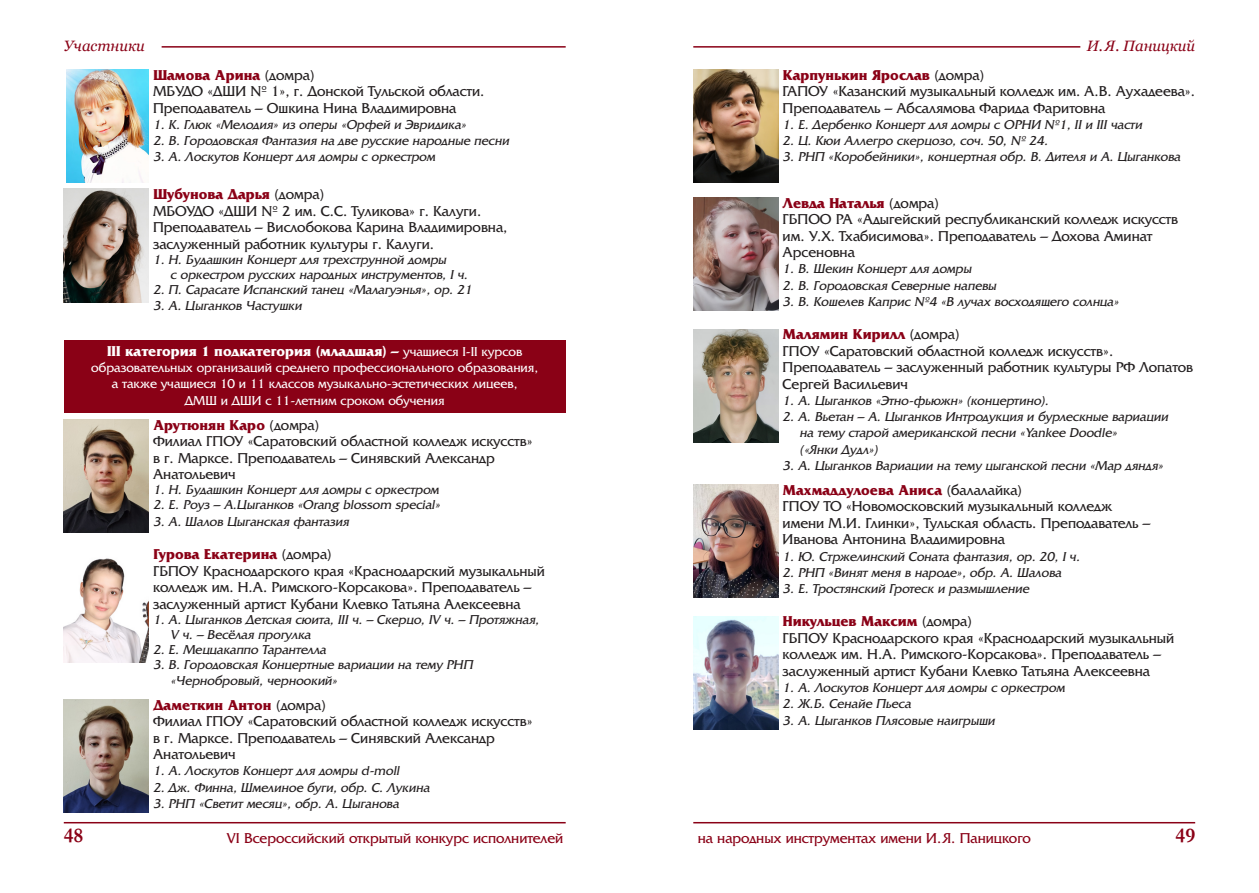
<style>
.page{position:relative;width:1259px;height:893px;background:#fff}
.page>*{position:absolute;margin:0;border:0;box-sizing:border-box;transform-origin:0 0}
.t1{font:700 21px "Garamond";color:#8a0116}
.Участники_данные{font:15px/16.5px "AG Friquer C";color:#231f20}
.Участники_фамилия{font:700 15px "AG Friquer C";color:#8a0116}
.t2{font:15px "AG Friquer C";color:#8a0116}
.категория{font:700 15px "AG Friquer C";color:#fff}
.t3{font:italic 15px "Georgia";color:#8a0116}
.Участники_-_программа{font:italic 13.5px/16.2px "AG Friquer C";color:#231f20}
.категория-2{font:13.5px/16.4px "AG Friquer C";color:#fff;text-align:center}
.s1{font-weight:400;color:#231f20}
.s2{font-weight:400;font-size:13.5px}
</style>
<div class="page">
<hr style="left:693px;top:822px;width:502px;height:1px;background:#8a0116">
<hr style="left:64px;top:822px;width:502px;height:1px;background:#8a0116">
<hr style="left:162px;top:46px;width:404px;height:2px;background:#8a0116">
<hr style="left:693px;top:46px;width:387px;height:2px;background:#8a0116">
<img style="left:67px;top:70px;width:82px;height:113px">
<img style="left:64px;top:189px;width:85px;height:113px">
<div style="left:64px;top:340px;width:502px;height:73px;background:#8a0116"></div>
<img style="left:64px;top:420px;width:85px;height:113px">
<img style="left:64px;top:558px;width:85px;height:104px">
<img style="left:64px;top:699px;width:85px;height:114px">
<img style="left:693px;top:70px;width:85px;height:113px">
<img style="left:693px;top:197px;width:85px;height:114px">
<img style="left:693px;top:329px;width:85px;height:113px">
<img style="left:693px;top:485px;width:85px;height:113px">
<img style="left:693px;top:616px;width:85px;height:114px">
<p class="t3" style="left:64px;top:36px;width:83px">Участники</p>
<p class="t3" style="left:1086px;top:36px;width:110px">И. Я. Паницкий</p>
<p class="Участники_фамилия" style="left:153px;top:67px;width:163px">Шамова Арина <span class="s1">(домра)</span></p>
<p class="Участники_данные" style="left:153px;top:84px;width:333px">МБУДО «ДШИ № 1», г. Донской Тульской области.<br>Преподаватель – Ошкина Нина Владимировна</p>
<p class="Участники_-_программа" style="left:153px;top:117px;width:317px">1. К. Глюк «Мелодия» из оперы «Орфей и Эвридика»</p>
<p class="Участники_-_программа" style="left:153px;top:133px;width:360px">2. В. Городовская Фантазия на две русские народные песни</p>
<p class="Участники_-_программа" style="left:153px;top:149px;width:286px">3. А. Лоскутов Концерт для домры с оркестром</p>
<p class="Участники_фамилия" style="left:153px;top:186px;width:172px">Шубунова Дарья <span class="s1">(домра)</span></p>
<p class="Участники_данные" style="left:153px;top:203px;width:356px">МБОУДО «ДШИ № 2 им. С.С. Туликова» г. Калуги.<br>Преподаватель – Вислобокова Карина Владимировна, заслуженный работник культуры г. Калуги.</p>
<p class="Участники_-_программа" style="left:170px;top:252px;width:302px;line-height:15px;text-indent:-17px">1. Н. Будашкин Концерт для трехструнной домры<br>с оркестром русских народных инструментов, I ч.</p>
<p class="Участники_-_программа" style="left:153px;top:281px;width:323px">2. П. Сарасате Испанский танец «Малагуэнья», ор. 21</p>
<p class="Участники_-_программа" style="left:153px;top:298px;width:153px">3. А. Цыганков Частушки</p>
<p class="категория" style="left:107px;top:343px;width:417px">III категория 1 подкатегория (младшая) – <span class="s2">учащиеся I-II курсов</span></p>
<p class="категория-2" style="left:91px;top:360px;width:448px">образовательных организаций среднего профессионального образования, а также учащиеся 10 и 11 классов музыкально-эстетических лицеев,<br>ДМШ и ДШИ с 11-летним сроком обучения</p>
<p class="Участники_фамилия" style="left:153px;top:417px;width:167px">Арутюнян Каро <span class="s1">(домра)</span></p>
<p class="Участники_данные" style="left:153px;top:433px;width:381px">Филиал ГПОУ «Саратовский областной колледж искусств» в г. Марксе. Преподаватель – Синявский Александр<br>Анатольевич</p>
<p class="Участники_-_программа" style="left:153px;top:482px;width:290px">1. Н. Будашкин Концерт для домры с оркестром</p>
<p class="Участники_-_программа" style="left:153px;top:497px;width:291px">2. Е. Роуз – А.Цыганков «Orang blossom special»</p>
<p class="Участники_-_программа" style="left:153px;top:513px;width:200px">3. А. Шалов Цыганская фантазия</p>
<p class="Участники_фамилия" style="left:153px;top:546px;width:180px">Гурова Екатерина <span class="s1">(домра)</span></p>
<p class="Участники_данные" style="left:153px;top:563px;width:393px">ГБПОУ Краснодарского края «Краснодарский музыкальный колледж им. Н.А. Римского-Корсакова». Преподаватель – заслуженный артист Кубани Клевко Татьяна Алексеевна</p>
<p class="Участники_-_программа" style="left:170px;top:612px;width:373px;line-height:15px;text-indent:-17px">1. А. Цыганков Детская сюита, III ч. – Скерцо, IV ч. – Протяжная,<br>V ч. – Весёлая прогулка</p>
<p class="Участники_-_программа" style="left:153px;top:641px;width:177px">2. Е. Меццакаппо Тарантелла</p>
<p class="Участники_-_программа" style="left:170px;top:656px;width:307px;text-indent:-17px">3. В. Городовская Концертные вариации на тему РНП «Чернобровый, черноокий»</p>
<p class="Участники_фамилия" style="left:153px;top:697px;width:174px">Даметкин Антон <span class="s1">(домра)</span></p>
<p class="Участники_данные" style="left:153px;top:713px;width:381px">Филиал ГПОУ «Саратовский областной колледж искусств» в г. Марксе. Преподаватель – Синявский Александр<br>Анатольевич</p>
<p class="Участники_-_программа" style="left:153px;top:763px;width:250px">1. А. Лоскутов Концерт для домры d-moll</p>
<p class="Участники_-_программа" style="left:153px;top:779px;width:280px">2. Дж. Финна, Шмелиное буги, обр. С. Лукина</p>
<p class="Участники_-_программа" style="left:153px;top:796px;width:250px">3. РНП «Светит месяц», обр. А. Цыганова</p>
<p class="Участники_фамилия" style="left:783px;top:67px;width:203px">Карпунькин Ярослав <span class="s1">(домра)</span></p>
<p class="Участники_данные" style="left:782px;top:84px;width:414px">ГАПОУ «Казанский музыкальный колледж им. А.В. Аухадеева».<br>Преподаватель – Абсалямова Фарида Фаритовна</p>
<p class="Участники_-_программа" style="left:782px;top:117px;width:363px">1. Е. Дербенко Концерт для домры с ОРНИ №1, II и III части</p>
<p class="Участники_-_программа" style="left:782px;top:133px;width:269px">2. Ц. Кюи Аллегро скерцозо, соч. 50, № 24.</p>
<p class="Участники_-_программа" style="left:782px;top:149px;width:402px">3. РНП «Коробейники», концертная обр. В. Дителя и А. Цыганкова</p>
<p class="Участники_фамилия" style="left:783px;top:195px;width:158px">Левда Наталья <span class="s1">(домра)</span></p>
<p class="Участники_данные" style="left:782px;top:211px;width:397px">ГБПОО РА «Адыгейский республиканский колледж искусств им. У.Х. Тхабисимова». Преподаватель – Дохова Аминат<br>Арсеновна</p>
<p class="Участники_-_программа" style="left:782px;top:261px;width:193px">1. В. Шекин Концерт для домры</p>
<p class="Участники_-_программа" style="left:782px;top:277px;width:218px">2. В. Городовская Северные напевы</p>
<p class="Участники_-_программа" style="left:782px;top:294px;width:340px">3. В. Кошелев Каприс №4 «В лучах восходящего солнца»</p>
<p class="Участники_фамилия" style="left:783px;top:326px;width:178px">Малямин Кирилл <span class="s1">(домра)</span></p>
<p class="Участники_данные" style="left:782px;top:343px;width:412px">ГПОУ «Саратовский областной колледж искусств».<br>Преподаватель – заслуженный работник культуры РФ Лопатов<br>Сергей Васильевич</p>
<p class="Участники_-_программа" style="left:782px;top:393px;width:270px">1. А. Цыганков «Этно-фьюжн» (концертино).</p>
<p class="Участники_-_программа" style="left:799px;top:409px;width:372px;text-indent:-17px">2. А. Вьетан – А. Цыганков Интродукция и бурлескные вариации на тему старой американской песни «Yankee Doodle»<br>(«Янки Дудл»)</p>
<p class="Участники_-_программа" style="left:782px;top:458px;width:385px">3. А. Цыганков Вариации на тему цыганской песни «Мар дяндя»</p>
<p class="Участники_фамилия" style="left:783px;top:482px;width:241px">Махмаддулоева Аниса <span class="s1">(балалайка)</span></p>
<p class="Участники_данные" style="left:782px;top:498px;width:369px">ГПОУ ТО «Новомосковский музыкальный колледж имени М.И. Глинки», Тульская область. Преподаватель –<br>Иванова Антонина Владимировна</p>
<p class="Участники_-_программа" style="left:782px;top:548px;width:301px">1. Ю. Стржелинский Соната фантазия, op. 20, I ч.</p>
<p class="Участники_-_программа" style="left:782px;top:565px;width:283px">2. РНП «Винят меня в народе», обр. А. Шалова</p>
<p class="Участники_-_программа" style="left:782px;top:581px;width:251px">3. Е. Тростянский Гротеск и размышление</p>
<p class="Участники_фамилия" style="left:783px;top:613px;width:191px">Никульцев Максим <span class="s1">(домра)</span></p>
<p class="Участники_данные" style="left:782px;top:630px;width:393px">ГБПОУ Краснодарского края «Краснодарский музыкальный колледж им. Н.А. Римского-Корсакова». Преподаватель – заслуженный артист Кубани Клевко Татьяна Алексеевна</p>
<p class="Участники_-_программа" style="left:782px;top:680px;width:286px">1. А. Лоскутов Концерт для домры с оркестром</p>
<p class="Участники_-_программа" style="left:782px;top:696px;width:132px">2. Ж.Б. Сенайе Пьеса</p>
<p class="Участники_-_программа" style="left:782px;top:712px;width:216px">3. А. Цыганков Плясовые наигрыши</p>
<h1 class="t1" style="left:64px;top:821px;width:21px">48</h1>
<p class="t2" style="left:227px;top:830px;width:338px">VI Всероссийский открытый конкурс исполнителей</p>
<p class="t2" style="left:698px;top:830px;width:335px">на народных инструментах имени И.Я. Паницкого</p>
<h1 class="t1" style="left:1175px;top:821px;width:21px">49</h1>
</div>
